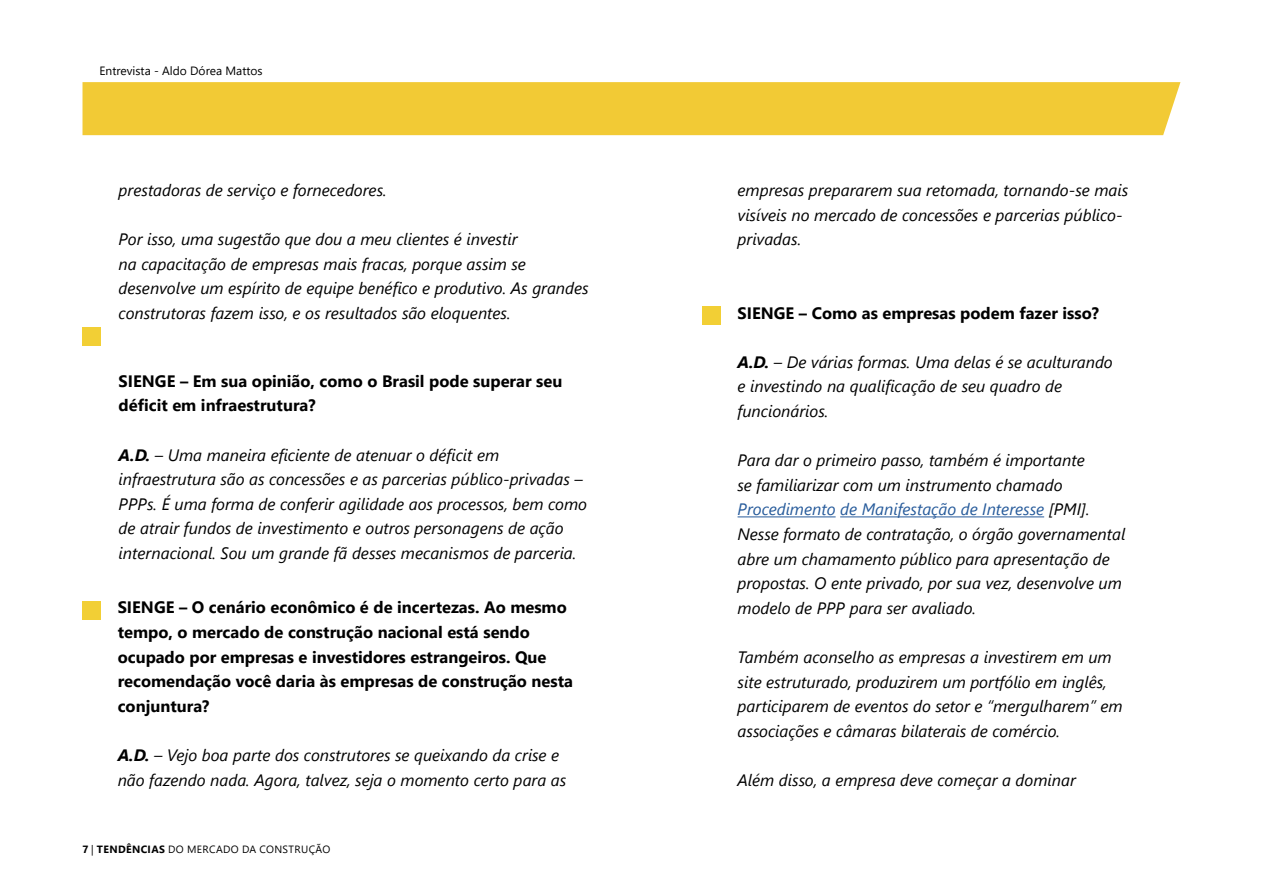
<style>
.page{position:relative;width:1263px;height:893px;background:#fff}
.page>*{position:absolute;margin:0;border:0;box-sizing:border-box;transform-origin:0 0}
.t1{font:italic 16.5px/24.6px "Segoe UI";color:#000}
.t2{font:700 16.5px/24.6px "Segoe UI";color:#000}
.t3{font:12px "Segoe UI";color:#000}
.t4{font:10.5px "Segoe UI";letter-spacing:.035em;color:#000}
.s1{font-weight:700}
.s2{color:#275b9b}
</style>
<div class="page">
<div style="left:82px;top:82px;width:1098px;height:53px;background:#f2ca35"></div>
<div style="left:82px;top:327px;width:19px;height:18px;background:#f2cf35"></div>
<hr style="left:737px;top:516px;width:99px;height:1px;background:#275b9b">
<hr style="left:840px;top:516px;width:204px;height:1px;background:#275b9b">
<div style="left:82px;top:601px;width:19px;height:19px;background:#f2cf35"></div>
<div style="left:702px;top:307px;width:19px;height:18px;background:#f2cf35"></div>
<p class="t3" style="left:100px;top:59px;width:165px">Entrevista - Aldo Dórea Mattos</p>
<p class="t1" style="left:119px;top:176px;width:270px">prestadoras de serviço e fornecedores.</p>
<p class="t1" style="left:119px;top:225px;width:472px">Por isso, uma sugestão que dou a meu clientes é investir<br>na capacitação de empresas mais fracas, porque assim se desenvolve um espírito de equipe benéfico e produtivo. As grandes construtoras fazem isso, e os resultados são eloquentes.</p>
<p class="t2" style="left:119px;top:367px;width:445px">SIENGE – Em sua opinião, como o Brasil pode superar seu déficit em infraestrutura?</p>
<p class="t1" style="left:119px;top:441px;width:470px"><span class="s1">A.D.</span> – Uma maneira eficiente de atenuar o déficit em infraestrutura são as concessões e as parcerias público-privadas – PPPs. É uma forma de conferir agilidade aos processos, bem como de atrair fundos de investimento e outros personagens de ação internacional. Sou um grande fã desses mecanismos de parceria.</p>
<p class="t2" style="left:118px;top:594px;width:457px">SIENGE – O cenário econômico é de incertezas. Ao mesmo tempo, o mercado de construção nacional está sendo ocupado por empresas e investidores estrangeiros. Que recomendação você daria às empresas de construção nesta conjuntura?</p>
<p class="t1" style="left:118px;top:741px;width:450px"><span class="s1">A.D.</span> – Vejo boa parte dos construtores se queixando da crise e não fazendo nada. Agora, talvez, seja o momento certo para as</p>
<p class="t4" style="left:82px;top:839px;width:250px"><span class="s1">7</span> | <span class="s1">TENDÊNCIAS</span> DO MERCADO DA CONSTRUÇÃO</p>
<p class="t1" style="left:737px;top:176px;width:392px">empresas prepararem sua retomada, tornando-se mais visíveis no mercado de concessões e parcerias público&shy;privadas.</p>
<p class="t2" style="left:737px;top:299px;width:363px">SIENGE – Como as empresas podem fazer isso?</p>
<p class="t1" style="left:737px;top:348px;width:377px"><span class="s1">A.D.</span> – De várias formas. Uma delas é se aculturando e investindo na qualificação de seu quadro de funcionários.</p>
<p class="t1" style="left:737px;top:447px;width:389px">Para dar o primeiro passo, também é importante<br>se familiarizar com um instrumento chamado <span class="s2">Procedimento de Manifestação de Interesse</span> [PMI].<br>Nesse formato de contratação, o órgão governamental abre um chamamento público para apresentação de propostas. O ente privado, por sua vez, desenvolve um modelo de PPP para ser avaliado.</p>
<p class="t1" style="left:737px;top:643px;width:387px">Também aconselho as empresas a investirem em um site estruturado, produzirem um portfólio em inglês, participarem de eventos do setor e “mergulharem” em associações e câmaras bilaterais de comércio.</p>
<p class="t1" style="left:737px;top:766px;width:340px">Além disso, a empresa deve começar a dominar</p>
</div>
